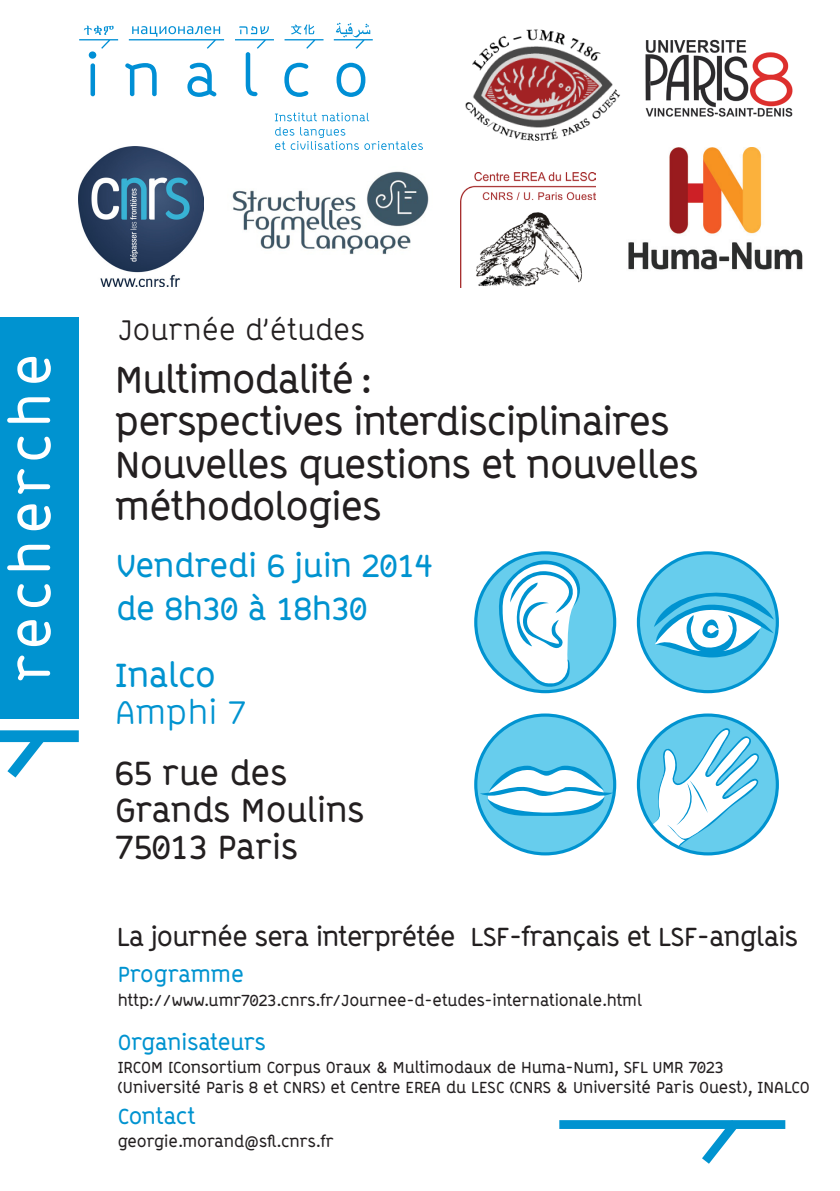
<style>
.page{position:relative;width:840px;height:1191px;background:#fff}
.page>*{position:absolute;margin:0;border:0;box-sizing:border-box;transform-origin:0 0}
.t1{font:700 55.8px "ABB Line";letter-spacing:.105em;color:#fff}
.t2{font:700 38.2px/42.6px "ABB Line";letter-spacing:-.02em;color:#231f20}
.t3{font:700 33.8px/36.8px "ABB Line";color:#231f20}
.t4{font:700 33.8px/36.8px "ABB Line";color:#0093d0}
.t5{font:700 32.2px/43.6px "ABB Line";color:#0093d0}
.t6{font:29.4px "ABB Line";letter-spacing:-.005em;color:#231f20}
.t7{font:700 26.4px "ABB Line";letter-spacing:-.025em;color:#231f20}
.t8{font:700 22px "ABB Line";color:#0093d0}
.t9{font:700 16.2px/19.4px "ABB Line";color:#231f20}
.s1{font-weight:400}
</style>
<div class="page">
<div style="left:0;top:317px;width:79px;height:401px;background:#0093d0"></div>
<svg style="left:275px;top:112px;width:94px;height:9px"></svg>
<svg style="left:275px;top:127px;width:84px;height:23px"></svg>
<svg style="left:365px;top:141px;width:57px;height:9px"></svg>
<svg style="left:125px;top:63px;width:31px;height:33px"></svg>
<svg style="left:187px;top:63px;width:29px;height:34px"></svg>
<svg style="left:284px;top:63px;width:24px;height:34px"></svg>
<svg style="left:336px;top:63px;width:29px;height:34px"></svg>
<svg style="left:284px;top:24px;width:39px;height:25px"></svg>
<svg style="left:235px;top:26px;width:39px;height:70px"></svg>
<svg style="left:129px;top:26px;width:95px;height:23px"></svg>
<svg style="left:333px;top:23px;width:39px;height:26px"></svg>
<svg style="left:79px;top:26px;width:39px;height:70px"></svg>
<div style="left:0;top:730px;width:79px;height:12px;background:#0093d0"></div>
<div style="left:559px;top:1120px;width:225px;height:9px;background:#0093d0"></div>
<svg style="left:0;top:730px;width:56px;height:48px"></svg>
<svg style="left:692px;top:1120px;width:55px;height:44px"></svg>
<img style="left:460px;top:172px;width:135px;height:115px">
<img style="left:628px;top:147px;width:174px;height:123px">
<img style="left:232px;top:171px;width:197px;height:84px">
<img style="left:465px;top:29px;width:155px;height:112px">
<img style="left:79px;top:147px;width:124px;height:139px">
<img style="left:645px;top:39px;width:148px;height:78px">
<div style="left:475px;top:553px;width:139px;height:138px;background:#67cded;border-radius:50%"></div>
<div style="left:638px;top:553px;width:138px;height:138px;background:#67cded;border-radius:50%"></div>
<svg style="left:638px;top:715px;width:138px;height:139px;background:#5ac5e9"></svg>
<div style="left:475px;top:715px;width:139px;height:139px;background:#67cded;border-radius:50%"></div>
<svg style="left:496px;top:560px;width:95px;height:128px"></svg>
<svg style="left:653px;top:580px;width:120px;height:83px"></svg>
<svg style="left:478px;top:765px;width:134px;height:54px"></svg>
<svg style="left:648px;top:726px;width:113px;height:121px"></svg>
<div style="left:474px;top:551px;width:142px;height:142px;border:3px solid #0093d0;border-radius:50%"></div>
<div style="left:636px;top:551px;width:142px;height:142px;border:3px solid #0093d0;border-radius:50%"></div>
<div style="left:474px;top:713px;width:142px;height:142px;border:3px solid #0093d0;border-radius:50%"></div>
<div style="left:636px;top:713px;width:142px;height:142px;border:3px solid #0093d0;border-radius:50%"></div>
<p class="t1" style="left:-2px;top:681px;width:329px;rotate:-90deg">recherche</p>
<p class="t6" style="left:118px;top:313px;width:249px">Journée d’études</p>
<p class="t2" style="left:115px;top:358px;width:584px">Multimodalité :<br>perspectives interdisciplinaires<br>Nouvelles questions et nouvelles méthodologies</p>
<p class="t5" style="left:116px;top:544px;width:317px">Vendredi 6 juin 2014 de 8h30 à 18h30</p>
<p class="t4" style="left:115px;top:657px;width:132px">Inalco<br><span class="s1">Amphi 7</span></p>
<p class="t3" style="left:115px;top:755px;width:250px">65 rue des<br>Grands Moulins<br>75013 Paris</p>
<p class="t7" style="left:117px;top:921px;width:682px">La journée sera interprétée LSF-français et LSF-anglais</p>
<p class="t8" style="left:118px;top:961px;width:128px">Programme</p>
<p class="t9" style="left:118px;top:990px;width:525px">http://www.umr7023.cnrs.fr/Journee-d-etudes-internationale.html</p>
<p class="t8" style="left:118px;top:1029px;width:150px">Organisateurs</p>
<p class="t9" style="left:118px;top:1058px;width:693px">IRCOM [Consortium Corpus Oraux &amp; Multimodaux de Huma-Num], SFL UMR 7023 (Université Paris 8 et CNRS) et Centre EREA du LESC (CNRS &amp; Université Paris Ouest), INALCO</p>
<p class="t8" style="left:118px;top:1103px;width:79px">Contact</p>
<p class="t9" style="left:118px;top:1131px;width:217px">georgie.morand@sfl.cnrs.fr</p>
</div>
